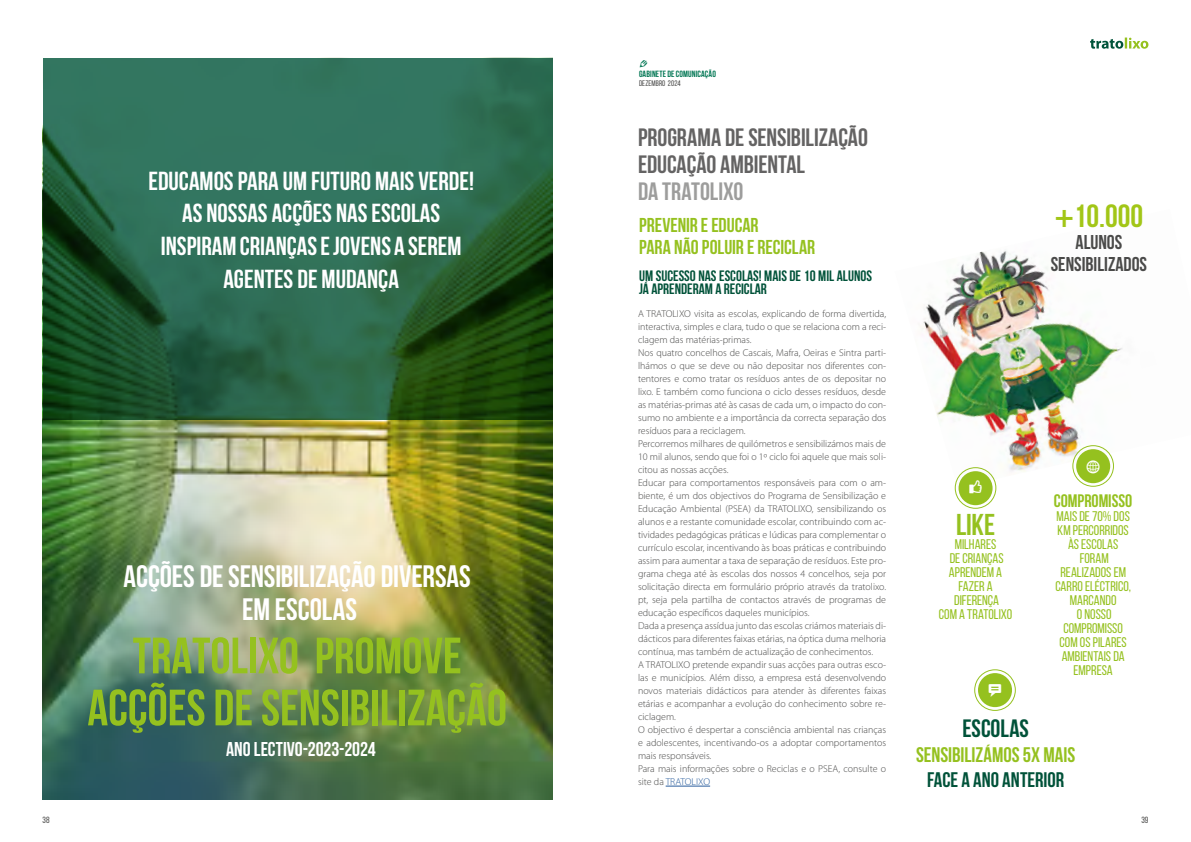
<style>
.page{position:relative;width:1191px;height:842px;background:#fff}
.page>*{position:absolute;margin:0;border:0;box-sizing:border-box;transform-origin:0 0}
.t1{font:700 51px/52px "Bebas Neue";color:#95c11f;text-align:center}
.t2{font:700 32px "Bebas Neue";color:#a2c617}
.t3{font:31px/33px "Bebas Neue";letter-spacing:-.005em;color:#fff;text-align:center}
.t4{font:700 30px "Bebas Neue";color:#95c11f}
.t5{font:700 26px/32.6px "Bebas Neue";color:#fff;text-align:center}
.t6{font:700 25px/27px "Bebas Neue";letter-spacing:-.005em;color:#646363}
.t7{font:700 25px "Bebas Neue";color:#9d9d9c}
.t8{font:700 25px "Bebas Neue";color:#005239}
.t9{font:700 21px "Bebas Neue";letter-spacing:-.005em;color:#95c11f}
.t10{font:700 21px "Bebas Neue";letter-spacing:-.005em;color:#005239}
.t11{font:700 20px/22px "Bebas Neue";color:#95c11f}
.t12{font:20px "Bebas Neue";color:#fff}
.t13{font:20px/22px "Bebas Neue";color:#4a4a49;text-align:center}
.t14{font:20px "Modern Pictograms";color:#fff}
.t15{font:700 18px "Bebas Neue";color:#95c11f}
.t16{font:700 15px/13px "Bebas Neue";color:#005239}
.t17{font:14px/14px "Bebas Neue";color:#95c11f;text-align:center}
.t18{font:13px "Modern Pictograms";color:#007653}
.t19{font:300 10px/13px "Myriad Pro";color:#4a4a49}
.t20{font:700 9px "Bebas Neue";letter-spacing:.01em;color:#007653}
.t21{font:9px "Bebas Neue";color:#4a4a49}
.t22{font:8px "Bebas Neue";letter-spacing:.015em;color:#4a4a49}
.s1{color:#275b9b}
.s2{font-family:"Myriad Pro"}
</style>
<div class="page">
<svg style="left:1090px;top:38px;width:58px;height:11px"></svg>
<img style="left:43px;top:57px;width:510px;height:743px">
<img style="left:921px;top:250px;width:202px;height:238px">
<div style="left:958px;top:471px;width:34px;height:34px;background:#95c11f;border-radius:50%"></div>
<div style="left:954px;top:467px;width:42px;height:42px;border:1px solid #95c11f;border-radius:50%"></div>
<hr style="left:665px;top:786px;width:45px;height:1px;background:#275b9b">
<div style="left:1076px;top:449px;width:34px;height:34px;background:#95c11f;border-radius:50%"></div>
<div style="left:1072px;top:445px;width:42px;height:42px;border:1px solid #95c11f;border-radius:50%"></div>
<div style="left:978px;top:673px;width:34px;height:34px;background:#95c11f;border-radius:50%"></div>
<div style="left:974px;top:669px;width:41px;height:42px;border:1px solid #95c11f;border-radius:50%"></div>
<svg style="left:43px;top:59px;width:510px;height:361px;background:#296445"></svg>
<h3 class="t5" style="left:148px;top:164px;width:327px">EDUCAMOS PARA UM FUTURO MAIS VERDE!<br>AS NOSSAS ACÇÕES NAS ESCOLAS<br>INSPIRAM CRIANÇAS E JOVENS A SEREM<br>AGENTES DE MUDANÇA</h3>
<h3 class="t3" style="left:124px;top:559px;width:349px">ACÇÕES DE SENSIBILIZAÇÃO DIVERSAS<br>EM ESCOLAS</h3>
<h1 class="t1" style="left:87px;top:629px;width:421px">TRATOLIXO PROMOVE<br>ACÇÕES DE SENSIBILIZAÇÃO</h1>
<h3 class="t12" style="left:226px;top:738px;width:151px">ANO LECTIVO-2023-2024</h3>
<h3 class="t18" style="left:639px;top:57px;width:10px">e</h3>
<p class="t20" style="left:639px;top:69px;width:78px">GABINETE DE COMUNICAÇÃO</p>
<p class="t22" style="left:639px;top:79px;width:43px">DEZEMBRO 2024</p>
<h3 class="t6" style="left:638px;top:123px;width:231px">PROGRAMA DE SENSIBILIZAÇÃO<br>EDUCAÇÃO AMBIENTAL</h3>
<h3 class="t7" style="left:638px;top:177px;width:107px">DA TRATOLIXO</h3>
<h3 class="t11" style="left:639px;top:214px;width:178px">PREVENIR E EDUCAR<br>PARA NÃO POLUIR E RECICLAR</h3>
<h3 class="t16" style="left:639px;top:269px;width:234px">UM SUCESSO NAS ESCOLAS! MAIS DE 10 MIL ALUNOS<br>JÁ APRENDERAM A RECICLAR</h3>
<p class="t19" style="left:638px;top:307px;width:250px">A TRATOLIXO visita as escolas, explicando de forma divertida, interactiva, simples e clara, tudo o que se relaciona com a reci&shy;clagem das matérias-primas.<br>Nos quatro concelhos de Cascais, Mafra, Oeiras e Sintra parti&shy;lhámos o que se deve ou não depositar nos diferentes con&shy;tentores e como tratar os resíduos antes de os depositar no lixo. E também como funciona o ciclo desses resíduos, desde as matérias-primas até às casas de cada um, o impacto do con&shy;sumo no ambiente e a importância da correcta separação dos resíduos para a reciclagem.<br>Percorremos milhares de quilómetros e sensibilizámos mais de 10 mil alunos, sendo que foi o 1º ciclo foi aquele que mais soli&shy;citou as nossas acções.<br>Educar para comportamentos responsáveis para com o am&shy;biente, é um dos objectivos do Programa de Sensibilização e Educação Ambiental (PSEA) da TRATOLIXO, sensibilizando os alunos e a restante comunidade escolar, contribuindo com ac&shy;tividades pedagógicas práticas e lúdicas para complementar o currículo escolar, incentivando às boas práticas e contribuindo assim para aumentar a taxa de separação de resíduos. Este pro&shy;grama chega até às escolas dos nossos 4 concelhos, seja por solicitação directa em formulário próprio através da tratolixo. pt, seja pela partilha de contactos através de programas de educação específicos daqueles municípios.<br>Dada a presença assídua junto das escolas criámos materiais di&shy;dácticos para diferentes faixas etárias, na óptica duma melhoria contínua, mas também de actualização de conhecimentos.<br>A TRATOLIXO pretende expandir suas acções para outras esco&shy;las e municípios. Além disso, a empresa está desenvolvendo novos materiais didácticos para atender às diferentes faixas etárias e acompanhar a evolução do conhecimento sobre re&shy;ciclagem.<br>O objectivo é despertar a consciência ambiental nas crianças e adolescentes, incentivando-os a adoptar comportamentos mais responsáveis.<br>Para mais informações sobre o Reciclas e o PSEA, consulte o site da <span class="s1">TRATOLIXO</span></p>
<h2 class="t2" style="left:1054px;top:198px;width:90px"><span class="s2">+</span>10.000</h2>
<h3 class="t13" style="left:1050px;top:231px;width:98px">ALUNOS<br>SENSIBILIZADOS</h3>
<h3 class="t14" style="left:967px;top:477px;width:17px">l</h3>
<h3 class="t4" style="left:956px;top:508px;width:41px">LIKE</h3>
<h3 class="t17" style="left:939px;top:537px;width:75px">MILHARES<br>DE CRIANÇAS<br>APRENDEM A<br>FAZER A<br>DIFERENÇA<br>COM A TRATOLIXO</h3>
<h3 class="t14" style="left:986px;top:680px;width:18px">b</h3>
<h3 class="t14" style="left:1085px;top:457px;width:17px">w</h3>
<h3 class="t15" style="left:1054px;top:491px;width:80px">COMPROMISSO</h3>
<h3 class="t17" style="left:1055px;top:509px;width:77px">MAIS DE 70% DOS<br>KM PERCORRIDOS<br>ÀS ESCOLAS<br>FORAM<br>REALIZADOS EM<br>CARRO ELÉCTRICO,<br>MARCANDO<br>O NOSSO<br>COMPROMISSO<br>COM OS PILARES<br>AMBIENTAIS DA<br>EMPRESA</h3>
<h3 class="t8" style="left:962px;top:715px;width:68px">ESCOLAS</h3>
<h3 class="t9" style="left:916px;top:743px;width:160px">SENSIBILIZÁMOS 5X MAIS</h3>
<h3 class="t10" style="left:927px;top:769px;width:138px">FACE A ANO ANTERIOR</h3>
<p class="t21" style="left:43px;top:815px;width:9px">38</p>
<p class="t21" style="left:1141px;top:815px;width:9px">39</p>
</div>
